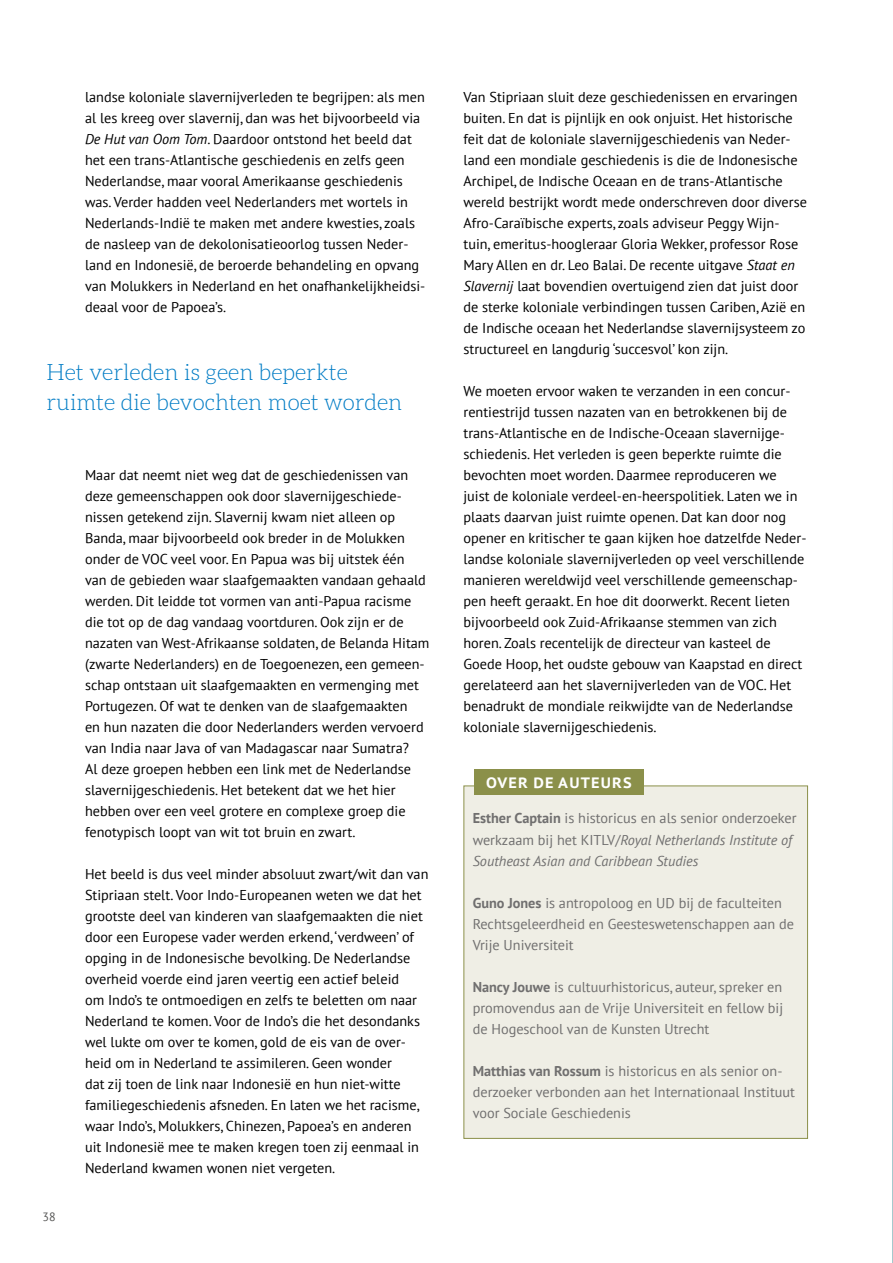
<style>
.page{position:relative;width:893px;height:1263px;background:#fff}
.page>*{position:absolute;margin:0;border:0;box-sizing:border-box;transform-origin:0 0}
.t1{font:300 22.5px/30px "Aleo";color:#007cc5}
.t2{font:700 15px "PT Sans Caption";letter-spacing:.08em;color:#fff}
.t3{font:14.25px/21px "PT Sans";color:#000}
.t4{font:14.25px/21px "PT Sans";color:#706f6f}
.t5{font:italic 14.25px/21px "PT Sans";color:#706f6f}
.t6{font:12px "PT Sans";color:#575756}
.s1{font-style:italic}
.s2{font-weight:700;font-style:normal}
.s3{font-style:normal}
.s4{font-weight:700}
</style>
<div class="page">
<svg style="left:892px;top:551px;width:1px;height:712px"></svg>
<div style="left:464px;top:786px;width:343px;height:352px;background:#efeee5"></div>
<div style="left:474px;top:770px;width:170px;height:25px;background:#8b904a"></div>
<p class="t3" style="left:85px;top:86px;width:342px">landse koloniale slavernijverleden te begrijpen: als men al les kreeg over slavernij, dan was het bijvoorbeeld via <span class="s1">De Hut van Oom Tom</span>. Daardoor ontstond het beeld dat het een trans-Atlantische geschiedenis en zelfs geen Nederlandse, maar vooral Amerikaanse geschiedenis was. Verder hadden veel Nederlanders met wortels in Nederlands-Indië te maken met andere kwesties, zoals de nasleep van de dekolonisatieoorlog tussen Neder&shy;land en Indonesië, de beroerde behandeling en opvang van Molukkers in Nederland en het onafhankelijkheidsi&shy;deaal voor de Papoea’s.</p>
<h1 class="t1" style="left:47px;top:357px;width:357px">Het verleden is geen beperkte ruimte die bevochten moet worden</h1>
<p class="t6" style="left:43px;top:1209px;width:15px">38</p>
<p class="t3" style="left:85px;top:464px;width:346px">Maar dat neemt niet weg dat de geschiedenissen van deze gemeenschappen ook door slavernijgeschiede&shy;nissen getekend zijn. Slavernij kwam niet alleen op Banda, maar bijvoorbeeld ook breder in de Molukken onder de VOC veel voor. En Papua was bij uitstek één van de gebieden waar slaafgemaakten vandaan gehaald werden. Dit leidde tot vormen van anti-Papua racisme die tot op de dag vandaag voortduren. Ook zijn er de nazaten van West-Afrikaanse soldaten, de Belanda Hitam (zwarte Nederlanders) en de Toegoenezen, een gemeen&shy;schap ontstaan uit slaafgemaakten en vermenging met Portugezen. Of wat te denken van de slaafgemaakten<br>en hun nazaten die door Nederlanders werden vervoerd van India naar Java of van Madagascar naar Sumatra?<br>Al deze groepen hebben een link met de Nederlandse slavernijgeschiedenis. Het betekent dat we het hier hebben over een veel grotere en complexe groep die fenotypisch loopt van wit tot bruin en zwart.</p>
<p class="t3" style="left:85px;top:863px;width:345px">Het beeld is dus veel minder absoluut zwart/wit dan van Stipriaan stelt. Voor Indo-Europeanen weten we dat het grootste deel van kinderen van slaafgemaakten die niet door een Europese vader werden erkend, ‘verdween’ of opging in de Indonesische bevolking. De Nederlandse overheid voerde eind jaren veertig een actief beleid<br>om Indo’s te ontmoedigen en zelfs te beletten om naar Nederland te komen. Voor de Indo’s die het desondanks wel lukte om over te komen, gold de eis van de over&shy;heid om in Nederland te assimileren. Geen wonder<br>dat zij toen de link naar Indonesië en hun niet-witte familiegeschiedenis afsneden. En laten we het racisme, waar Indo’s, Molukkers, Chinezen, Papoea’s en anderen uit Indonesië mee te maken kregen toen zij eenmaal in Nederland kwamen wonen niet vergeten.</p>
<p class="t3" style="left:463px;top:86px;width:345px">Van Stipriaan sluit deze geschiedenissen en ervaringen buiten. En dat is pijnlijk en ook onjuist. Het historische feit dat de koloniale slavernijgeschiedenis van Neder&shy;land een mondiale geschiedenis is die de Indonesische Archipel, de Indische Oceaan en de trans-Atlantische wereld bestrijkt wordt mede onderschreven door diverse Afro-Caraïbische experts, zoals adviseur Peggy Wijn&shy;tuin, emeritus-hoogleraar Gloria Wekker, professor Rose Mary Allen en dr. Leo Balai. De recente uitgave <span class="s1">Staat en Slavernij</span> laat bovendien overtuigend zien dat juist door de sterke koloniale verbindingen tussen Cariben, Azië en de Indische oceaan het Nederlandse slavernijsysteem zo structureel en langdurig ‘succesvol’ kon zijn.</p>
<p class="t3" style="left:463px;top:380px;width:344px">We moeten ervoor waken te verzanden in een concur&shy;rentiestrijd tussen nazaten van en betrokkenen bij de trans-Atlantische en de Indische-Oceaan slavernijge&shy;schiedenis. Het verleden is geen beperkte ruimte die bevochten moet worden. Daarmee reproduceren we<br>juist de koloniale verdeel-en-heerspolitiek. Laten we in plaats daarvan juist ruimte openen. Dat kan door nog opener en kritischer te gaan kijken hoe datzelfde Neder&shy;landse koloniale slavernijverleden op veel verschillende manieren wereldwijd veel verschillende gemeenschap&shy;pen heeft geraakt. En hoe dit doorwerkt. Recent lieten bijvoorbeeld ook Zuid-Afrikaanse stemmen van zich horen. Zoals recentelijk de directeur van kasteel de Goede Hoop, het oudste gebouw van Kaapstad en direct gerelateerd aan het slavernijverleden van de VOC. Het benadrukt de mondiale reikwijdte van de Nederlandse koloniale slavernijgeschiedenis.</p>
<p class="t2" style="left:486px;top:773px;width:147px">OVER DE AUTEURS</p>
<p class="t5" style="left:473px;top:808px;width:325px"><span class="s2">Esther Captain</span> <span class="s3">is historicus en als senior onderzoeker werkzaam bij het KITLV/</span>Royal Netherlands Institute of<br>Southeast Asian and Caribbean Studies</p>
<p class="t4" style="left:473px;top:892px;width:323px"><span class="s4">Guno Jones</span> is antropoloog en UD bij de faculteiten<br>Rechtsgeleerdheid en Geesteswetenschappen aan de<br>Vrije Universiteit</p>
<p class="t4" style="left:473px;top:976px;width:312px;text-align:justify"><span class="s4">Nancy Jouwe</span> is cultuurhistoricus, auteur, spreker en promovendus aan de Vrije Universiteit en fellow bij de Hogeschool van de Kunsten Utrecht</p>
<p class="t4" style="left:473px;top:1060px;width:324px"><span class="s4">Matthias van Rossum</span> is historicus en als senior on&shy;derzoeker verbonden aan het Internationaal Instituut voor Sociale Geschiedenis</p>
</div>
